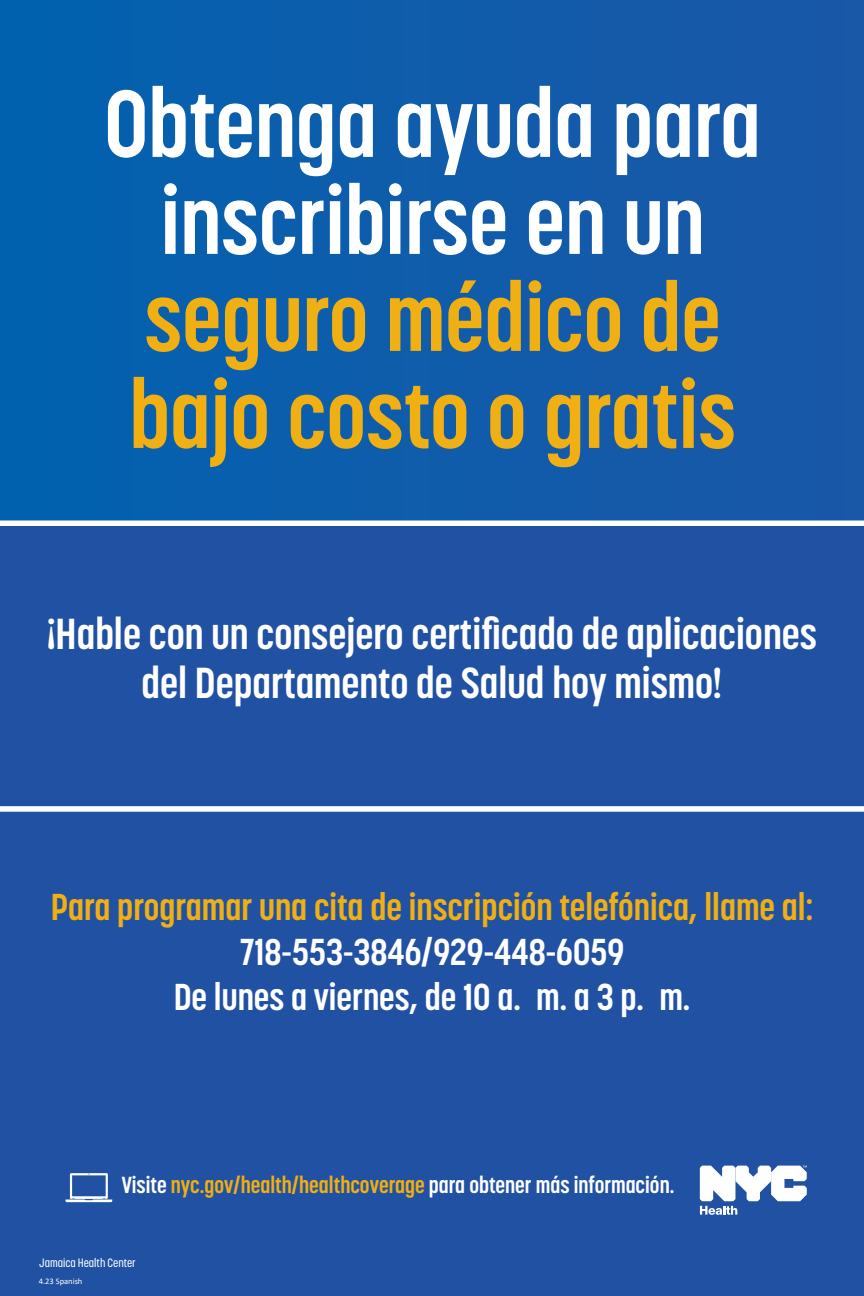
<style>
.page{position:relative;width:864px;height:1296px;background:#fff}
.page>*{position:absolute;margin:0;border:0;box-sizing:border-box;transform-origin:0 0}
.t1{font:700 94px/97px "Korolev Condensed";color:#fff;text-align:center}
.t2{font:700 94px/97px "Korolev Condensed";color:#f0af13}
.t3{font:700 43px/48.8px "Korolev Condensed";color:#fff;text-align:center}
.t4{font:700 37.1px/44.9px "Korolev Condensed";color:#fff;text-align:center}
.t5{font:700 37.1px "Korolev Condensed";color:#f0af13}
.t6{font:700 23px "Korolev Condensed";color:#fff}
.t7{font:500 12px "Korolev Condensed";color:#fff}
.t8{font:8.5px "Calibri";color:#fff}
.s1{color:#f0af13}
</style>
<div class="page">
<div style="left:0;top:0;width:864px;height:526px;background:linear-gradient(to right,#0162af,#1b57a8)"></div>
<div style="left:0;top:523px;width:864px;height:773px;background:#2151a3"></div>
<div style="left:0;top:521px;width:864px;height:5px;background:#fff"></div>
<div style="left:0;top:806px;width:864px;height:6px;background:#fff"></div>
<svg style="left:700px;top:1166px;width:107px;height:49px"></svg>
<svg style="left:65px;top:1173px;width:47px;height:29px"></svg>
<h1 class="t1" style="left:104px;top:75px;width:658px">Obtenga ayuda para inscribirse en un</h1>
<h1 class="t2" style="left:129px;top:269px;width:608px">seguro médico de bajo costo o gratis</h1>
<p class="t3" style="left:47px;top:610px;width:771px">¡Hable con un consejero certificado de aplicaciones del Departamento de Salud hoy mismo!</p>
<p class="t5" style="left:51px;top:886px;width:764px">Para programar una cita de inscripción telefónica, llame al:</p>
<p class="t4" style="left:174px;top:930px;width:518px">718-553-3846/929-448-6059<br>De lunes a viernes, de 10 a. m. a 3 p. m.</p>
<p class="t6" style="left:122px;top:1171px;width:554px">Visite <span class="s1">nyc.gov/health/healthcoverage</span> para obtener más información.</p>
<p class="t7" style="left:39px;top:1256px;width:98px">Jamaica Health Center</p>
<p class="t8" style="left:39px;top:1275px;width:45px">4.23 Spanish</p>
</div>
